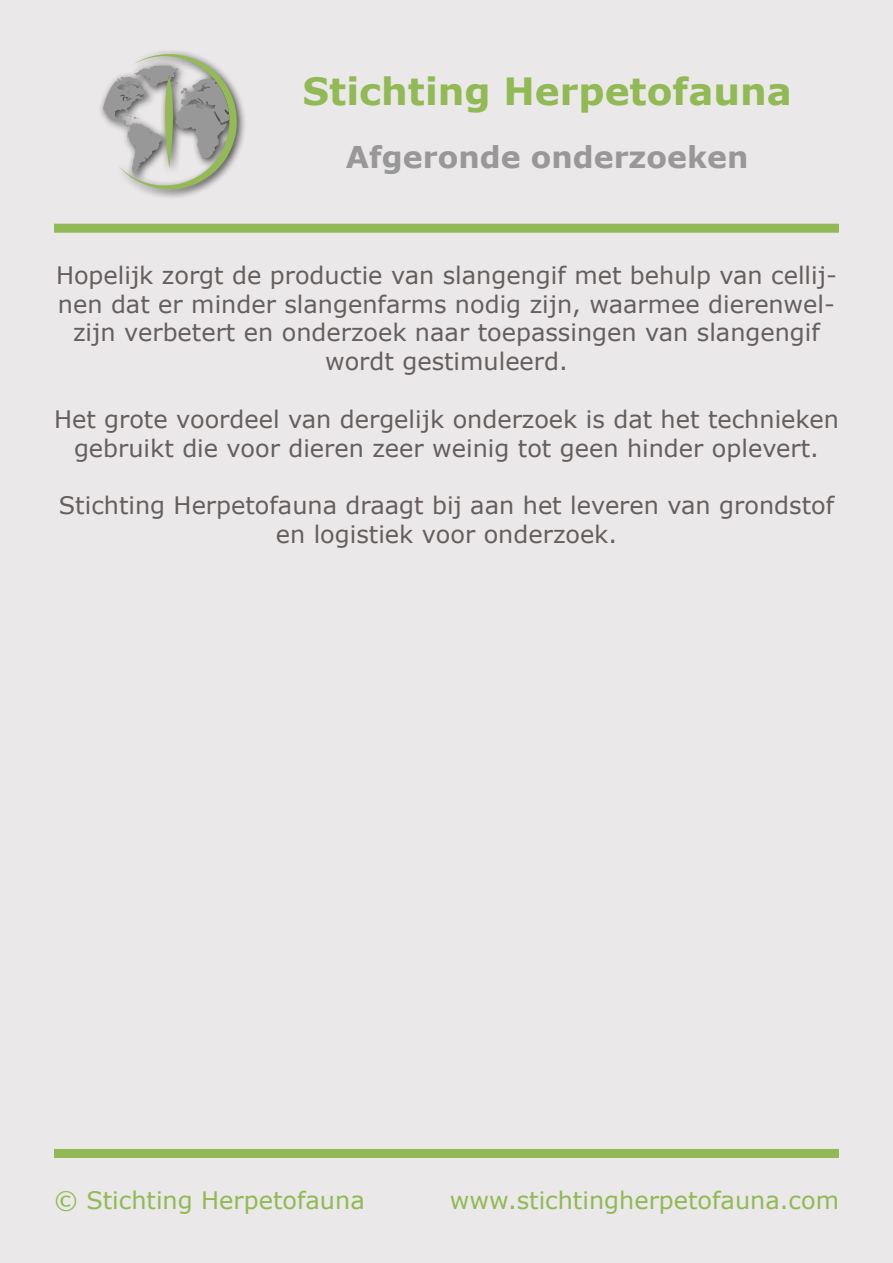
<style>
.page{position:relative;width:893px;height:1263px;background:#eae8e8}
.page>*{position:absolute;margin:0;border:0;box-sizing:border-box;transform-origin:0 0}
.t1{font:700 37.5px "Verdana";color:#91b954}
.t2{font:700 30px "Verdana";color:#989898}
.t3{font:24px/28.8px "Verdana";color:#665e5e;text-align:center}
.t4{font:24px "Verdana";color:#91b954}
</style>
<div class="page">
<div style="left:98px;top:48px;width:149px;height:152px;background:#000;opacity:.75"></div>
<svg style="left:103px;top:54px;width:135px;height:136px"></svg>
<div style="left:54px;top:224px;width:785px;height:9px;background:#91b954"></div>
<div style="left:54px;top:1149px;width:785px;height:9px;background:#91b954"></div>
<h1 class="t1" style="left:303px;top:65px;width:491px">Stichting Herpetofauna</h1>
<p class="t2" style="left:346px;top:136px;width:404px">Afgeronde onderzoeken</p>
<p class="t3" style="left:56px;top:260px;width:782px">Hopelijk zorgt de productie van slangengif met behulp van cellij&shy;nen dat er minder slangenfarms nodig zijn, waarmee dierenwel&shy;zijn verbetert en onderzoek naar toepassingen van slangengif wordt gestimuleerd.</p>
<p class="t3" style="left:54px;top:404px;width:786px">Het grote voordeel van dergelijk onderzoek is dat het technieken gebruikt die voor dieren zeer weinig tot geen hinder oplevert.</p>
<p class="t3" style="left:59px;top:491px;width:777px">Stichting Herpetofauna draagt bij aan het leveren van grondstof en logistiek voor onderzoek.</p>
<p class="t4" style="left:54px;top:1184px;width:312px">© Stichting Herpetofauna</p>
<p class="t4" style="left:450px;top:1184px;width:391px">www.stichtingherpetofauna.com</p>
</div>
